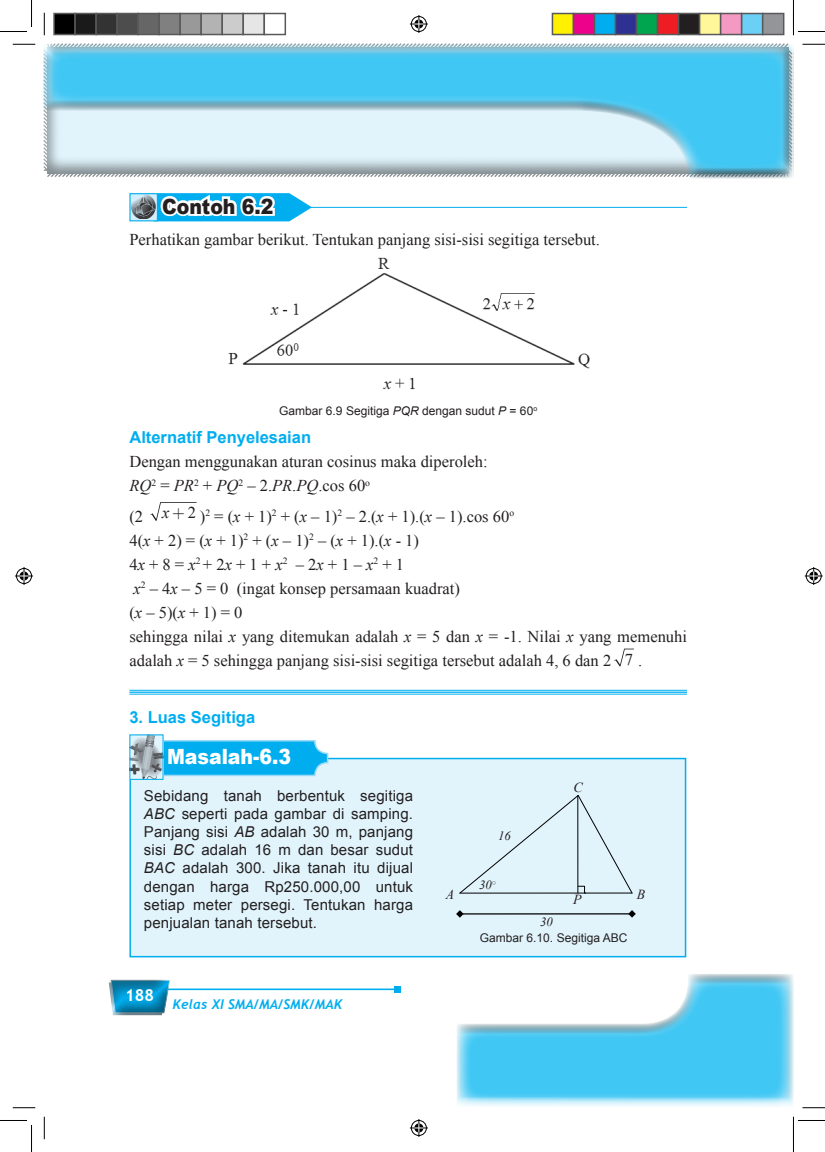
<style>
.page{position:relative;width:825px;height:1152px;background:#fff}
.page>*{position:absolute;margin:0;border:0;box-sizing:border-box;transform-origin:0 0}
.t1{font:900 21px "Arial";color:#fff;scale:.9 1}
.t2{font:900 21px "Arial";color:#231f20;scale:.9 1}
.BODY_FULLJUST{font:16.5px/24.2px "Times New Roman";color:#231f20}
.JUDUL_BAB_ARIAL_BOLD{font:700 16.5px "Arial";color:#00aeef}
.t3{font:700 16.5px "Trebuchet MS";color:#fff}
.t4{font:italic 16.5px "Times New Roman";color:#231f20}
.t5{font:15px/18px "Arial";letter-spacing:.01em;color:#231f20;text-align:justify}
.t6{font:italic 13.8px "Times New Roman";color:#231f20}
.t7{font:italic 700 13.5px "Trebuchet";color:#00aeef}
.t8{font:italic 12.6px "Times New Roman";color:#231f20}
.KET_GAMBAR{font:12px "Arial";color:#231f20}
.s1{font-style:italic}
.s2{font-style:normal}
</style>
<div class="page">
<svg style="left:793px;top:48px;width:1px;height:128px"></svg>
<hr style="left:792px;top:44px;width:1px;height:136px;background:#231f20;opacity:.75">
<div style="left:42px;top:44px;width:750px;height:136px;background:#231f20;opacity:.75"></div>
<svg style="left:793px;top:979px;width:1px;height:121px"></svg>
<div style="left:456px;top:974px;width:337px;height:134px;background:#effafd"></div>
<div style="left:456px;top:972px;width:337px;height:132px;background:#231f20;opacity:.75"></div>
<hr style="left:120px;top:988px;width:277px;height:2px;background:#00aeef">
<svg style="left:394px;top:986px;width:6px;height:6px"></svg>
<svg style="left:111px;top:979px;width:54px;height:1px"></svg>
<div style="left:108px;top:980px;width:64px;height:35px;background:#231f20;opacity:.75"></div>
<svg style="left:131px;top:193px;width:181px;height:28px"></svg>
<hr style="left:310px;top:207px;width:376px;height:1px;background:#00aeef">
<img style="left:228px;top:257px;width:362px;height:133px">
<svg style="left:614px;top:648px;width:19px;height:18px"></svg>
<hr style="left:129px;top:690px;width:557px;height:1px;background:#00aeef">
<hr style="left:129px;top:691px;width:557px;height:2px;background:#00aeef">
<hr style="left:129px;top:694px;width:557px;height:1px;background:#00aeef">
<div style="left:129px;top:757px;width:557px;height:200px;background:#e1f4fc;border:2px solid #00aeef"></div>
<div style="left:148px;top:740px;width:179px;height:35px;background:#00aeef;border-radius:13px"></div>
<div style="left:147px;top:740px;width:181px;height:36px;border:2px solid #97daf8;border-radius:13px"></div>
<img style="left:131px;top:736px;width:30px;height:41px">
<svg style="left:459px;top:795px;width:174px;height:99px"></svg>
<hr style="left:459px;top:913px;width:172px;height:1px;background:#000">
<svg style="left:628px;top:910px;width:7px;height:7px"></svg>
<svg style="left:456px;top:910px;width:7px;height:7px"></svg>
<svg style="left:13px;top:44px;width:22px;height:1px"></svg>
<svg style="left:802px;top:44px;width:22px;height:1px"></svg>
<svg style="left:13px;top:1107px;width:22px;height:1px"></svg>
<svg style="left:802px;top:1107px;width:22px;height:1px"></svg>
<svg style="left:44px;top:13px;width:1px;height:22px"></svg>
<svg style="left:44px;top:1116px;width:1px;height:23px"></svg>
<svg style="left:0;top:0;width:32px;height:32px"></svg>
<svg style="left:0;top:1120px;width:32px;height:32px"></svg>
<svg style="left:792px;top:0;width:32px;height:35px"></svg>
<svg style="left:792px;top:1116px;width:32px;height:36px"></svg>
<svg style="left:409px;top:15px;width:18px;height:18px"></svg>
<svg style="left:409px;top:1119px;width:18px;height:17px"></svg>
<svg style="left:15px;top:567px;width:18px;height:18px"></svg>
<svg style="left:804px;top:567px;width:18px;height:18px"></svg>
<div style="left:54px;top:14px;width:21px;height:21px;background:#000"></div>
<div style="left:53px;top:13px;width:23px;height:22px;border:2px solid #595959"></div>
<div style="left:75px;top:14px;width:21px;height:21px;background:#1a1a1a"></div>
<div style="left:74px;top:13px;width:23px;height:22px;border:2px solid #595959"></div>
<div style="left:96px;top:14px;width:21px;height:21px;background:#333"></div>
<div style="left:95px;top:13px;width:23px;height:22px;border:2px solid #595959"></div>
<div style="left:117px;top:14px;width:21px;height:21px;background:#4d4d4d"></div>
<div style="left:116px;top:13px;width:23px;height:22px;border:2px solid #595959"></div>
<div style="left:138px;top:14px;width:21px;height:21px;background:#666"></div>
<div style="left:137px;top:13px;width:23px;height:22px;border:2px solid #595959"></div>
<div style="left:159px;top:14px;width:21px;height:21px;background:#808080"></div>
<div style="left:158px;top:13px;width:23px;height:22px;border:2px solid #595959"></div>
<div style="left:180px;top:14px;width:21px;height:21px;background:#999"></div>
<div style="left:179px;top:13px;width:23px;height:22px;border:2px solid #595959"></div>
<div style="left:201px;top:14px;width:21px;height:21px;background:#b3b3b3"></div>
<div style="left:200px;top:13px;width:23px;height:22px;border:2px solid #595959"></div>
<div style="left:222px;top:14px;width:21px;height:21px;background:#ccc"></div>
<div style="left:221px;top:13px;width:23px;height:22px;border:2px solid #595959"></div>
<div style="left:243px;top:14px;width:21px;height:21px;background:#e6e6e6"></div>
<div style="left:242px;top:13px;width:23px;height:22px;border:2px solid #595959"></div>
<div style="left:263px;top:13px;width:23px;height:22px;border:2px solid #595959"></div>
<div style="left:552px;top:14px;width:21px;height:21px;background:#fff101"></div>
<div style="left:551px;top:13px;width:23px;height:22px;border:2px solid #595959"></div>
<div style="left:573px;top:14px;width:21px;height:21px;background:#ed028c"></div>
<div style="left:572px;top:13px;width:23px;height:22px;border:2px solid #595959"></div>
<div style="left:594px;top:14px;width:21px;height:21px;background:#00aeef"></div>
<div style="left:593px;top:13px;width:23px;height:22px;border:2px solid #595959"></div>
<div style="left:615px;top:14px;width:21px;height:21px;background:#2e3092"></div>
<div style="left:614px;top:13px;width:23px;height:22px;border:2px solid #595959"></div>
<div style="left:636px;top:14px;width:21px;height:21px;background:#00a54f"></div>
<div style="left:635px;top:13px;width:23px;height:22px;border:2px solid #595959"></div>
<div style="left:657px;top:14px;width:21px;height:21px;background:#ee1d23"></div>
<div style="left:656px;top:13px;width:23px;height:22px;border:2px solid #595959"></div>
<div style="left:678px;top:14px;width:21px;height:21px;background:#231f20"></div>
<div style="left:677px;top:13px;width:23px;height:22px;border:2px solid #595959"></div>
<div style="left:699px;top:14px;width:21px;height:21px;background:#fff79a"></div>
<div style="left:698px;top:13px;width:23px;height:22px;border:2px solid #595959"></div>
<div style="left:720px;top:14px;width:21px;height:21px;background:#f499c2"></div>
<div style="left:719px;top:13px;width:23px;height:22px;border:2px solid #595959"></div>
<div style="left:741px;top:14px;width:21px;height:21px;background:#6bcff6"></div>
<div style="left:740px;top:13px;width:23px;height:22px;border:2px solid #595959"></div>
<div style="left:762px;top:14px;width:21px;height:21px;background:#939598"></div>
<div style="left:761px;top:13px;width:23px;height:22px;border:2px solid #595959"></div>
<svg style="left:150px;top:502px;width:46px;height:19px"></svg>
<p class="t2" style="left:162px;top:191px;width:125px">Contoh 6.2</p>
<p class="BODY_FULLJUST" style="left:129px;top:228px;width:472px">Perhatikan gambar berikut. Tentukan panjang sisi-sisi segitiga tersebut.</p>
<p class="KET_GAMBAR" style="left:279px;top:403px;width:259px">Gambar 6.9 Segitiga <span class="s1">PQR</span> dengan sudut <span class="s1">P</span> = 60<sup>o</sup></p>
<p class="JUDUL_BAB_ARIAL_BOLD" style="left:129px;top:426px;width:183px">Alternatif Penyelesaian</p>
<p class="BODY_FULLJUST" style="left:129px;top:449px;width:359px">Dengan menggunakan aturan cosinus maka diperoleh:</p>
<p class="BODY_FULLJUST" style="left:129px;top:473px;width:242px"><span class="s1">RQ</span><sup>2</sup> = <span class="s1">PR</span><sup>2</sup> + <span class="s1">PQ</span><sup>2</sup> – 2.<span class="s1">PR</span>.<span class="s1">PQ</span>.cos 60<sup>o</sup></p>
<p class="BODY_FULLJUST" style="left:129px;top:504px;width:15px">(2</p>
<p class="t4" style="left:162px;top:501px;width:35px">x <span class="s2">2</span></p>
<p class="BODY_FULLJUST" style="left:200px;top:504px;width:315px">)<sup>2</sup> = (<span class="s1">x</span> + 1)<sup>2</sup> + (<span class="s1">x</span> – 1)<sup>2</sup> – 2.(<span class="s1">x</span> + 1).(<span class="s1">x</span> – 1).cos 60<sup>o</sup></p>
<p class="BODY_FULLJUST" style="left:129px;top:528px;width:291px">4(<span class="s1">x</span> + 2) = (<span class="s1">x</span> + 1)<sup>2</sup> + (<span class="s1">x</span> – 1)<sup>2</sup> – (<span class="s1">x</span> + 1).(<span class="s1">x</span> - 1)</p>
<p class="BODY_FULLJUST" style="left:129px;top:552px;width:276px">4<span class="s1">x</span> + 8 = <span class="s1">x</span><sup>2</sup> + 2<span class="s1">x</span> + 1 + <span class="s1">x</span><sup>2</sup> – 2<span class="s1">x</span> + 1 – <span class="s1">x</span><sup>2</sup> + 1</p>
<p class="BODY_FULLJUST" style="left:133px;top:576px;width:328px"><span class="s1">x</span><sup>2</sup> – 4<span class="s1">x</span> – 5 = 0 (ingat konsep persamaan kuadrat)</p>
<p class="BODY_FULLJUST" style="left:129px;top:600px;width:114px">(<span class="s1">x</span> – 5)(<span class="s1">x</span> + 1) = 0</p>
<p class="BODY_FULLJUST" style="left:129px;top:624px;width:559px">sehingga nilai <span class="s1">x</span> yang ditemukan adalah <span class="s1">x</span> = 5 dan <span class="s1">x</span> = -1. Nilai <span class="s1">x</span> yang memenuhi adalah <span class="s1">x</span> = 5 sehingga panjang sisi-sisi segitiga tersebut adalah 4, 6 dan 2</p>
<p class="BODY_FULLJUST" style="left:624px;top:647px;width:19px">7 .</p>
<p class="JUDUL_BAB_ARIAL_BOLD" style="left:129px;top:706px;width:127px">3. Luas Segitiga</p>
<p class="t1" style="left:167px;top:741px;width:139px">Masalah-6.3</p>
<p class="t5" style="left:144px;top:787px;width:270px">Sebidang tanah berbentuk segitiga <span class="s1">ABC</span> seperti pada gambar di samping.<br>Panjang sisi <span class="s1">AB</span> adalah 30 m, panjang sisi <span class="s1">BC</span> adalah 16 m dan besar sudut <span class="s1">BAC</span> adalah 300. Jika tanah itu dijual dengan harga Rp250.000,00 untuk setiap meter persegi. Tentukan harga penjualan tanah tersebut.</p>
<p class="t3" style="left:125px;top:984px;width:31px">188</p>
<p class="t7" style="left:172px;top:995px;width:171px">Kelas XI SMA/MA/SMK/MAK</p>
<p class="t8" style="left:498px;top:827px;width:14px">16</p>
<p class="t6" style="left:573px;top:778px;width:11px">C</p>
<p class="t8" style="left:479px;top:876px;width:19px">30<sup>○</sup></p>
<p class="t6" style="left:445px;top:884px;width:10px">A</p>
<p class="t6" style="left:636px;top:884px;width:10px">B</p>
<p class="t6" style="left:573px;top:890px;width:10px">P</p>
<p class="t8" style="left:540px;top:913px;width:14px">30</p>
<p class="KET_GAMBAR" style="left:479px;top:929px;width:149px">Gambar 6.10. Segitiga ABC</p>
</div>
